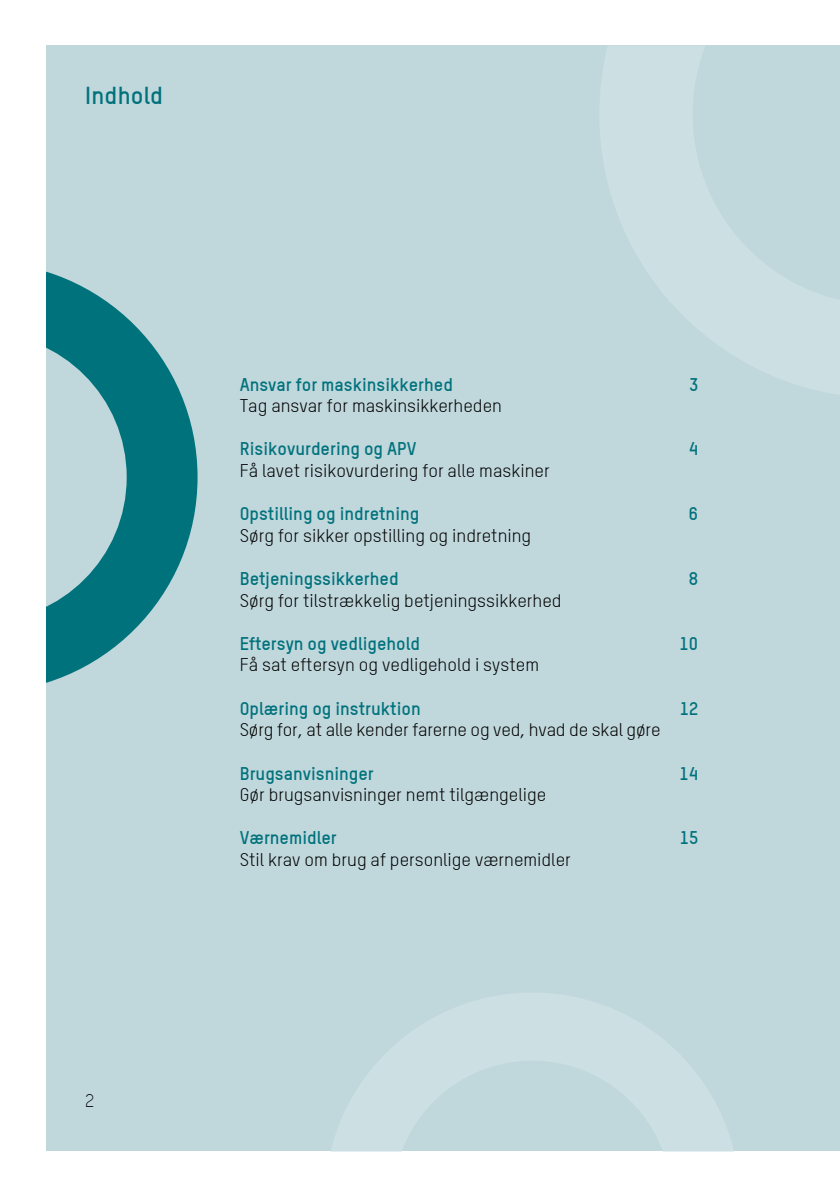
<style>
.page{position:relative;width:840px;height:1191px;background:#fff}
.page>*{position:absolute;margin:0;border:0;box-sizing:border-box;transform-origin:0 0}
.t1{font:700 24px "TSTAR";letter-spacing:.01em;color:#00727c}
.t2{font:18px "TSTAR";color:#000}
.t3{font:700 18px "TSTAR";color:#00727c}
.t4{font:300 18px "TSTAR";color:#000}
</style>
<div class="page">
<div style="left:45px;top:45px;width:794px;height:1106px;background:#c0d7dc"></div>
<svg style="left:600px;top:46px;width:239px;height:348px"></svg>
<svg style="left:45px;top:262px;width:152px;height:430px"></svg>
<svg style="left:331px;top:993px;width:402px;height:158px"></svg>
<h1 class="t1" style="left:85px;top:80px;width:79px">Indhold</h1>
<p class="t4" style="left:85px;top:1089px;width:11px">2</p>
<p class="t3" style="left:239px;top:373px;width:215px">Ansvar for maskinsikkerhed</p>
<p class="t3" style="left:688px;top:373px;width:11px">3</p>
<p class="t2" style="left:239px;top:395px;width:264px">Tag ansvar for maskinsikkerheden</p>
<p class="t3" style="left:239px;top:437px;width:178px">Risikovurdering og APV</p>
<p class="t3" style="left:688px;top:437px;width:11px">4</p>
<p class="t2" style="left:239px;top:460px;width:311px">Få lavet risikovurdering for alle maskiner</p>
<p class="t3" style="left:239px;top:502px;width:181px">Opstilling og indretning</p>
<p class="t3" style="left:688px;top:502px;width:11px">6</p>
<p class="t2" style="left:239px;top:524px;width:293px">Sørg for sikker opstilling og indretning</p>
<p class="t3" style="left:239px;top:567px;width:160px">Betjeningssikkerhed</p>
<p class="t3" style="left:688px;top:567px;width:11px">8</p>
<p class="t2" style="left:239px;top:589px;width:323px">Sørg for tilstrækkelig betjeningssikkerhed</p>
<p class="t3" style="left:239px;top:632px;width:182px">Eftersyn og vedligehold</p>
<p class="t3" style="left:679px;top:632px;width:20px">10</p>
<p class="t2" style="left:239px;top:654px;width:301px">Få sat eftersyn og vedligehold i system</p>
<p class="t3" style="left:239px;top:697px;width:182px">Oplæring og instruktion</p>
<p class="t3" style="left:679px;top:697px;width:20px">12</p>
<p class="t2" style="left:239px;top:719px;width:422px">Sørg for, at alle kender farerne og ved, hvad de skal gøre</p>
<p class="t3" style="left:239px;top:761px;width:135px">Brugsanvisninger</p>
<p class="t3" style="left:679px;top:761px;width:20px">14</p>
<p class="t2" style="left:239px;top:784px;width:308px">Gør brugsanvisninger nemt tilgængelige</p>
<p class="t3" style="left:239px;top:826px;width:99px">Værnemidler</p>
<p class="t3" style="left:679px;top:826px;width:20px">15</p>
<p class="t2" style="left:239px;top:848px;width:332px">Stil krav om brug af personlige værnemidler</p>
</div>
